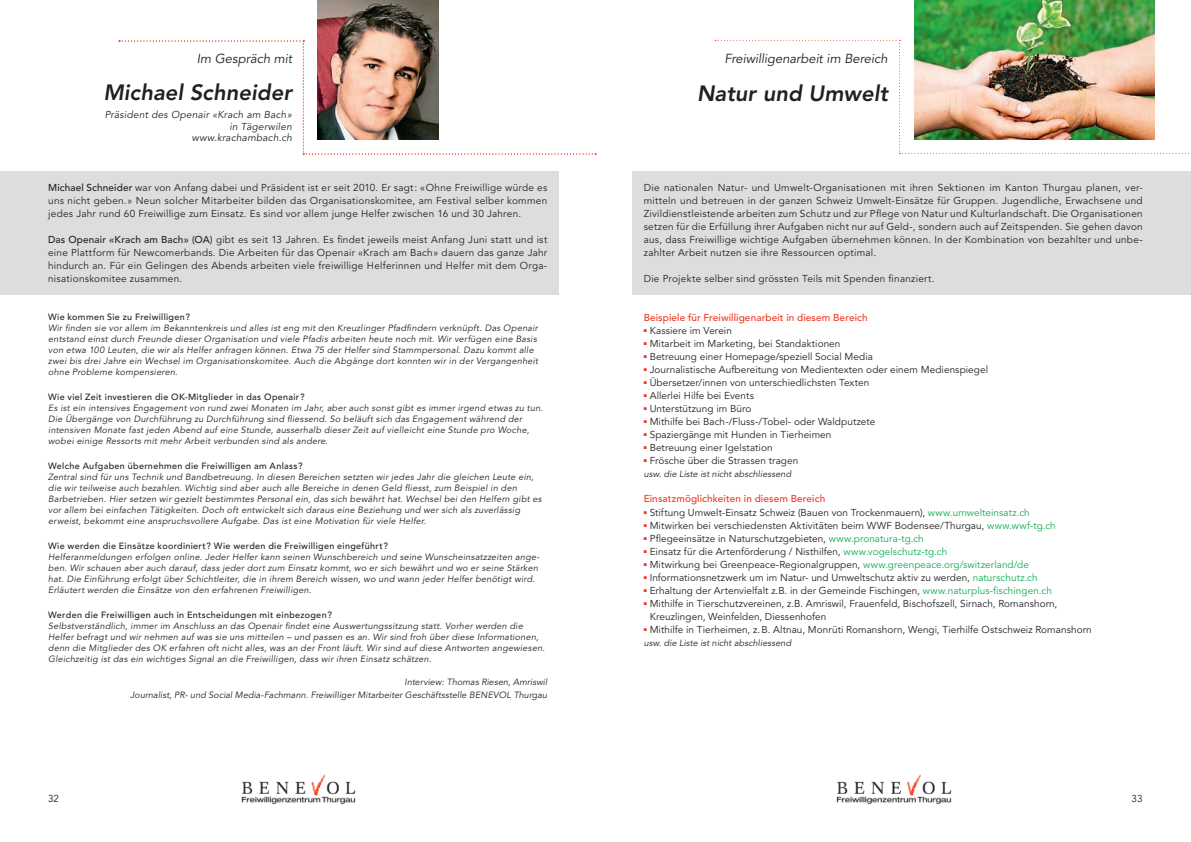
<style>
.page{position:relative;width:1191px;height:842px;background:#fff}
.page>*{position:absolute;margin:0;border:0;box-sizing:border-box;transform-origin:0 0}
.t1{font:italic 800 22px "Avenir LT Std";color:#231f20}
.t2{font:italic 13px "Avenir LT Std";letter-spacing:-.005em;color:#231f20}
.t3{font:10px/13px "Avenir LT Std";letter-spacing:.005em;color:#231f20;text-align:justify}
.t4{font:500 10px "Avenir LT Std";letter-spacing:.01em;color:#ef3822}
.t5{font:italic 10px/11.8px "Avenir LT Std";letter-spacing:.025em;color:#231f20;text-align:right}
.t6{font:10px "Avenir LT Std";letter-spacing:.025em;color:#231f20}
.t7{font:italic 9px/11px "Avenir LT Std";letter-spacing:.03em;color:#231f20}
.t8{font:500 9px "Avenir LT Std";letter-spacing:.035em;color:#231f20}
.t9{font:italic 9px/13px "Avenir LT Std";letter-spacing:.01em;color:#231f20;text-align:right}
.s1{font-weight:500}
.s2{color:#10ac52}
</style>
<div class="page">
<img style="left:836px;top:774px;width:116px;height:31px">
<img style="left:241px;top:774px;width:115px;height:31px">
<div style="left:0;top:171px;width:558px;height:124px;background:#dcdddf"></div>
<svg style="left:119px;top:40px;width:477px;height:115px"></svg>
<svg style="left:715px;top:40px;width:476px;height:114px"></svg>
<div style="left:632px;top:171px;width:559px;height:124px;background:#dcdddf"></div>
<img style="left:317px;top:0;width:121px;height:139px">
<img style="left:914px;top:0;width:240px;height:139px">
<h2 class="t2" style="left:197px;top:51px;width:97px">Im Gespräch mit</h2>
<h1 class="t1" style="left:103px;top:80px;width:190px">Michael Schneider</h1>
<p class="t5" style="left:105px;top:109px;width:189px">Präsident des Openair «Krach am Bach» in Tägerwilen<br>www.krachambach.ch</p>
<p class="t3" style="left:48px;top:182px;width:500px"><span class="s1">Michael Schneider</span> war von Anfang dabei und Präsident ist er seit 2010. Er sagt: «Ohne Freiwillige würde es uns nicht geben.» Neun solcher Mitarbeiter bilden das Organisationskomitee, am Festival selber kommen jedes Jahr rund 60 Freiwillige zum Einsatz. Es sind vor allem junge Helfer zwischen 16 und 30 Jahren.</p>
<p class="t3" style="left:48px;top:234px;width:500px"><span class="s1">Das Openair «Krach am Bach» (OA)</span> gibt es seit 13 Jahren. Es findet jeweils meist Anfang Juni statt und ist eine Plattform für Newcomerbands. Die Arbeiten für das Openair «Krach am Bach» dauern das ganze Jahr hindurch an. Für ein Gelingen des Abends arbeiten viele freiwillige Helferinnen und Helfer mit dem Orga&shy;nisationskomitee zusammen.</p>
<p class="t8" style="left:48px;top:311px;width:143px">Wie kommen Sie zu Freiwilligen?</p>
<p class="t7" style="left:48px;top:322px;width:491px">Wir finden sie vor allem im Bekanntenkreis und alles ist eng mit den Kreuzlinger Pfadfindern verknüpft. Das Openair entstand einst durch Freunde dieser Organisation und viele Pfadis arbeiten heute noch mit. Wir verfügen eine Basis von etwa 100 Leuten, die wir als Helfer anfragen können. Etwa 75 der Helfer sind Stammpersonal. Dazu kommt alle zwei bis drei Jahre ein Wechsel im Organisationskomitee. Auch die Abgänge dort konnten wir in der Vergangenheit ohne Probleme kompensieren.</p>
<p class="t8" style="left:48px;top:392px;width:258px">Wie viel Zeit investieren die OK-Mitglieder in das Openair?</p>
<p class="t7" style="left:48px;top:403px;width:496px">Es ist ein intensives Engagement von rund zwei Monaten im Jahr, aber auch sonst gibt es immer irgend etwas zu tun.<br>Die Übergänge von Durchführung zu Durchführung sind fliessend. So beläuft sich das Engagement während der intensiven Monate fast jeden Abend auf eine Stunde, ausserhalb dieser Zeit auf vielleicht eine Stunde pro Woche, wobei einige Ressorts mit mehr Arbeit verbunden sind als andere.</p>
<p class="t8" style="left:48px;top:461px;width:256px">Welche Aufgaben übernehmen die Freiwilligen am Anlass?</p>
<p class="t7" style="left:48px;top:472px;width:495px">Zentral sind für uns Technik und Bandbetreuung. In diesen Bereichen setzten wir jedes Jahr die gleichen Leute ein, die wir teilweise auch bezahlen. Wichtig sind aber auch alle Bereiche in denen Geld fliesst, zum Beispiel in den Barbetrieben. Hier setzen wir gezielt bestimmtes Personal ein, das sich bewährt hat. Wechsel bei den Helfern gibt es vor allem bei einfachen Tätigkeiten. Doch oft entwickelt sich daraus eine Beziehung und wer sich als zuverlässig erweist, bekommt eine anspruchsvollere Aufgabe. Das ist eine Motivation für viele Helfer.</p>
<p class="t8" style="left:48px;top:541px;width:341px">Wie werden die Einsätze koordiniert? Wie werden die Freiwilligen eingeführt?</p>
<p class="t7" style="left:48px;top:552px;width:493px">Helferanmeldungen erfolgen online. Jeder Helfer kann seinen Wunschbereich und seine Wunscheinsatzzeiten ange&shy;ben. Wir schauen aber auch darauf, dass jeder dort zum Einsatz kommt, wo er sich bewährt und wo er seine Stärken hat. Die Einführung erfolgt über Schichtleiter, die in ihrem Bereich wissen, wo und wann jeder Helfer benötigt wird.<br>Erläutert werden die Einsätze von den erfahrenen Freiwilligen.</p>
<p class="t8" style="left:48px;top:610px;width:285px">Werden die Freiwilligen auch in Entscheidungen mit einbezogen?</p>
<p class="t7" style="left:48px;top:621px;width:498px">Selbstverständlich, immer im Anschluss an das Openair findet eine Auswertungssitzung statt. Vorher werden die Helfer befragt und wir nehmen auf was sie uns mitteilen – und passen es an. Wir sind froh über diese Informationen, denn die Mitglieder des OK erfahren oft nicht alles, was an der Front läuft. Wir sind auf diese Antworten angewiesen.<br>Gleichzeitig ist das ein wichtiges Signal an die Freiwilligen, dass wir ihren Einsatz schätzen.</p>
<p class="t9" style="left:130px;top:676px;width:418px">Interview: Thomas Riesen, Amriswil<br>Journalist, PR- und Social Media-Fachmann. Freiwilliger Mitarbeiter Geschäftsstelle BENEVOL Thurgau</p>
<h2 class="t2" style="left:724px;top:51px;width:164px">Freiwilligenarbeit im Bereich</h2>
<h1 class="t1" style="left:697px;top:80px;width:192px">Natur und Umwelt</h1>
<p class="t3" style="left:643px;top:182px;width:500px">Die nationalen Natur- und Umwelt-Organisationen mit ihren Sektionen im Kanton Thurgau planen, ver&shy;mitteln und betreuen in der ganzen Schweiz Umwelt-Einsätze für Gruppen. Jugendliche, Erwachsene und Zivildienstleistende arbeiten zum Schutz und zur Pflege von Natur und Kulturlandschaft. Die Organisationen setzen für die Erfüllung ihrer Aufgaben nicht nur auf Geld-, sondern auch auf Zeitspenden. Sie gehen davon aus, dass Freiwillige wichtige Aufgaben übernehmen können. In der Kombination von bezahlter und unbe&shy;zahlter Arbeit nutzen sie ihre Ressourcen optimal.</p>
<p class="t6" style="left:643px;top:273px;width:292px">Die Projekte selber sind grössten Teils mit Spenden finanziert.</p>
<p class="t4" style="left:643px;top:311px;width:225px">Beispiele für Freiwilligenarbeit in diesem Bereich</p>
<p class="t3" style="left:643px;top:325px;width:90px"><sup>■</sup> Kassiere im Verein</p>
<p class="t3" style="left:643px;top:338px;width:198px"><sup>■</sup> Mitarbeit im Marketing, bei Standaktionen</p>
<p class="t3" style="left:643px;top:351px;width:231px"><sup>■</sup> Betreuung einer Homepage/speziell Social Media</p>
<p class="t3" style="left:643px;top:364px;width:346px"><sup>■</sup> Journalistische Aufbereitung von Medientexten oder einem Medienspiegel</p>
<p class="t3" style="left:643px;top:377px;width:227px"><sup>■</sup> Übersetzer/innen von unterschiedlichsten Texten</p>
<p class="t3" style="left:643px;top:390px;width:112px"><sup>■</sup> Allerlei Hilfe bei Events</p>
<p class="t3" style="left:643px;top:403px;width:109px"><sup>■</sup> Unterstützung im Büro</p>
<p class="t3" style="left:643px;top:416px;width:233px"><sup>■</sup> Mithilfe bei Bach-/Fluss-/Tobel- oder Waldputzete</p>
<p class="t3" style="left:643px;top:429px;width:189px"><sup>■</sup> Spaziergänge mit Hunden in Tierheimen</p>
<p class="t3" style="left:643px;top:442px;width:130px"><sup>■</sup> Betreuung einer Igelstation</p>
<p class="t3" style="left:643px;top:455px;width:156px"><sup>■</sup> Frösche über die Strassen tragen</p>
<p class="t9" style="left:643px;top:468px;width:149px">usw. die Liste ist nicht abschliessend</p>
<p class="t4" style="left:643px;top:492px;width:183px">Einsatzmöglichkeiten in diesem Bereich</p>
<p class="t3" style="left:643px;top:507px;width:388px"><sup>■</sup> Stiftung Umwelt-Einsatz Schweiz (Bauen von Trockenmauern), <span class="s2">www.umwelteinsatz.ch</span></p>
<p class="t3" style="left:643px;top:520px;width:413px"><sup>■</sup> Mitwirken bei verschiedensten Aktivitäten beim WWF Bodensee/Thurgau, <span class="s2">www.wwf-tg.ch</span></p>
<p class="t3" style="left:643px;top:533px;width:282px"><sup>■</sup> Pflegeeinsätze in Naturschutzgebieten, <span class="s2">www.pronatura-tg.ch</span></p>
<p class="t3" style="left:643px;top:546px;width:305px"><sup>■</sup> Einsatz für die Artenförderung / Nisthilfen, <span class="s2">www.vogelschutz-tg.ch</span></p>
<p class="t3" style="left:643px;top:559px;width:387px"><sup>■</sup> Mitwirkung bei Greenpeace-Regionalgruppen, <span class="s2">www.greenpeace.org/switzerland/de</span></p>
<p class="t3" style="left:643px;top:572px;width:395px"><sup>■</sup> Informationsnetzwerk um im Natur- und Umweltschutz aktiv zu werden, <span class="s2">naturschutz.ch</span></p>
<p class="t3" style="left:643px;top:585px;width:410px"><sup>■</sup> Erhaltung der Artenvielfalt z.B. in der Gemeinde Fischingen, <span class="s2">www.naturplus-fischingen.ch</span></p>
<p class="t3" style="left:649px;top:598px;width:409px;text-indent:-6px"><sup>■</sup> Mithilfe in Tierschutzvereinen, z.B. Amriswil, Frauenfeld, Bischofszell, Sirnach, Romanshorn,<br>Kreuzlingen, Weinfelden, Diessenhofen</p>
<p class="t3" style="left:643px;top:624px;width:449px"><sup>■</sup> Mithilfe in Tierheimen, z.B. Altnau, Monrüti Romanshorn, Wengi, Tierhilfe Ostschweiz Romanshorn</p>
<p class="t9" style="left:643px;top:637px;width:149px">usw. die Liste ist nicht abschliessend</p>
<p class="t3" style="left:48px;top:793px;width:12px">32</p>
<p class="t3" style="left:1131px;top:793px;width:13px">33</p>
</div>
